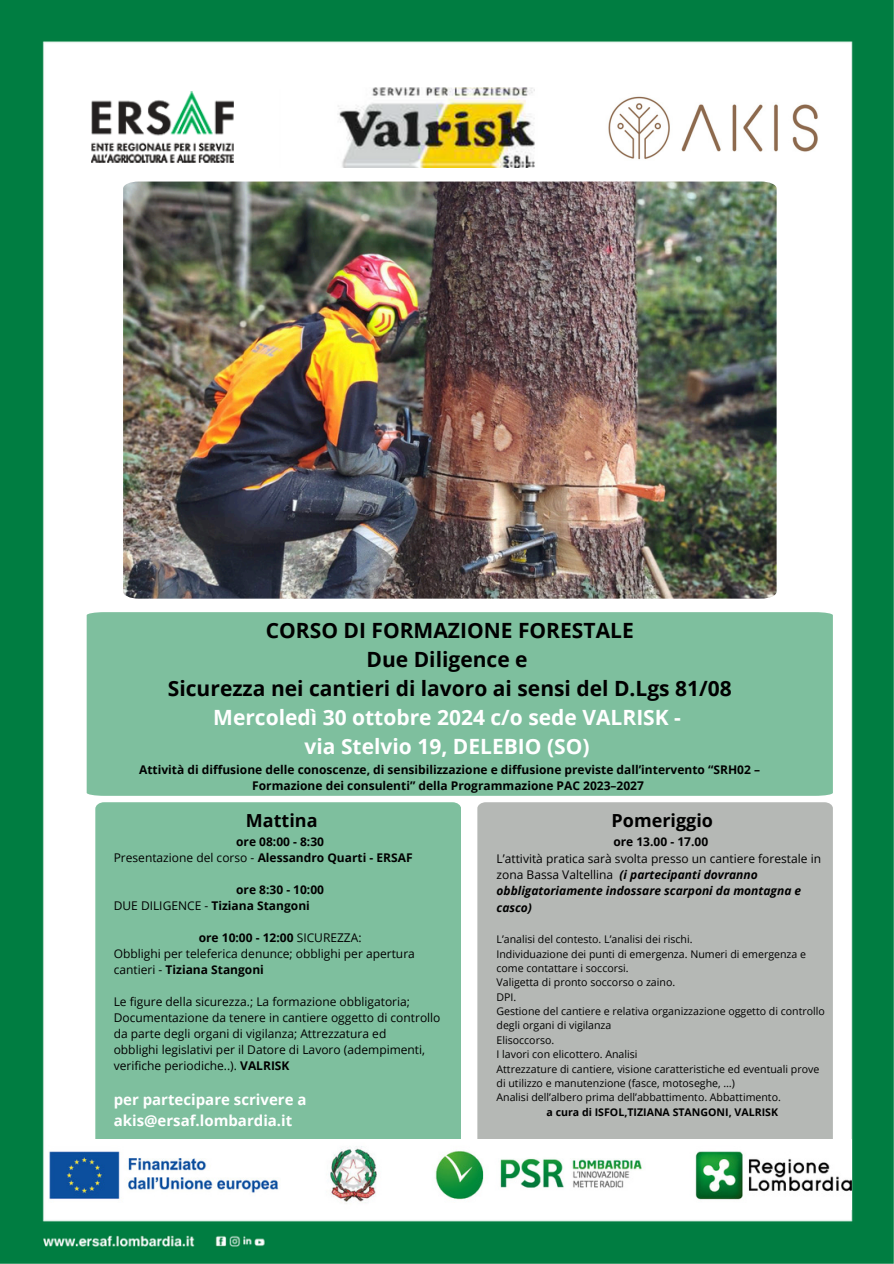
<style>
.page{position:relative;width:894px;height:1264px;background:#fff}
.page>*{position:absolute;margin:0;border:0;box-sizing:border-box;transform-origin:0 0}
.t1{font:700 21px/29px "Open Sans";color:#000;text-align:center}
.t2{font:700 18px "Open Sans";color:#000}
.t3{font:700 15px/21px "Open Sans";color:#fff}
.t4{font:12px/16px "Open Sans";color:#000}
.t5{font:700 12px/16px "Open Sans";color:#000}
.t6{font:10.65px/14.4px "Open Sans";color:#000}
.t7{font:700 10.65px "Open Sans";color:#000}
.s1{color:#fff}
.s2{font-weight:400}
.s3{font-weight:700}
.s4{font-weight:700;font-style:italic}
</style>
<div class="page">
<img style="left:0;top:0;width:893px;height:1263px">
<img style="left:597px;top:93px;width:230px;height:69px">
<img style="left:89px;top:54px;width:148px;height:147px">
<img style="left:123px;top:181px;width:653px;height:417px">
<div style="left:95px;top:802px;width:366px;height:337px;background:#7ebf9e"></div>
<div style="left:477px;top:802px;width:355px;height:337px;background:#b5b8b5"></div>
<img style="left:48px;top:1139px;width:803px;height:69px">
<img style="left:278px;top:88px;width:318px;height:79px">
<div style="left:87px;top:612px;width:745px;height:183px;background:#7ebf9e"></div>
<p class="t1" style="left:168px;top:615px;width:565px">CORSO DI FORMAZIONE FORESTALE<br>Due Diligence e<br>Sicurezza nei cantieri di lavoro ai sensi del D.Lgs 81/08<br><span class="s1">Mercoledì 30 ottobre 2024 c/o sede VALRISK -<br>via Stelvio 19, DELEBIO (SO)</span></p>
<p class="t5" style="left:139px;top:761px;width:622px;text-align:center">Attività di diffusione delle conoscenze, di sensibilizzazione e diffusione previste dall’intervento “SRH02 –<br>Formazione dei consulenti” della Programmazione PAC 2023–2027</p>
<p class="t2" style="left:246px;top:807px;width:73px">Mattina</p>
<p class="t5" style="left:114px;top:833px;width:300px;text-indent:122px">ore 08:00 - 8:30<br><span class="s2">Presentazione del corso -</span> Alessandro Quarti - ERSAF</p>
<p class="t5" style="left:114px;top:881px;width:212px;text-indent:122px">ore 8:30 - 10:00<br><span class="s2">DUE DILIGENCE -</span> Tiziana Stangoni</p>
<p class="t4" style="left:114px;top:929px;width:302px;text-indent:85px"><span class="s3">ore 10:00 - 12:00</span> SICUREZZA:<br>Obblighi per teleferica denunce; obblighi per apertura cantieri - <span class="s3">Tiziana Stangoni</span></p>
<p class="t4" style="left:114px;top:993px;width:328px">Le figure della sicurezza.; La formazione obbligatoria; Documentazione da tenere in cantiere oggetto di controllo da parte degli organi di vigilanza; Attrezzatura ed<br>obblighi legislativi per il Datore di Lavoro (adempimenti, verifiche periodiche..). <span class="s3">VALRISK</span></p>
<p class="t3" style="left:114px;top:1088px;width:194px">per partecipare scrivere a akis@ersaf.lombardia.it</p>
<h3 class="t2" style="left:611px;top:808px;width:103px">Pomeriggio</h3>
<h3 class="t5" style="left:613px;top:833px;width:96px">ore 13.00 - 17.00</h3>
<h3 class="t4" style="left:496px;top:849px;width:326px">L’attività pratica sarà svolta presso un cantiere forestale in zona Bassa Valtellina <span class="s4">(i partecipanti dovranno obbligatoriamente indossare scarponi da montagna e casco)</span></h3>
<h3 class="t6" style="left:496px;top:931px;width:197px">L’analisi del contesto. L’analisi dei rischi.</h3>
<h1 class="t6" style="left:496px;top:946px;width:311px">Individuazione dei punti di emergenza. Numeri di emergenza e come contattare i soccorsi.</h1>
<h3 class="t6" style="left:496px;top:974px;width:180px">Valigetta di pronto soccorso o zaino.</h3>
<p class="t6" style="left:496px;top:989px;width:21px">DPI.</p>
<h3 class="t6" style="left:496px;top:1003px;width:330px">Gestione del cantiere e relativa organizzazione oggetto di controllo degli organi di vigilanza</h3>
<p class="t6" style="left:496px;top:1032px;width:59px">Elisoccorso.</p>
<p class="t6" style="left:496px;top:1046px;width:142px">I lavori con elicottero. Analisi</p>
<p class="t6" style="left:496px;top:1061px;width:324px">Attrezzature di cantiere, visione caratteristiche ed eventuali prove di utilizzo e manutenzione (fasce, motoseghe, …)</p>
<p class="t6" style="left:496px;top:1090px;width:286px">Analisi dell’albero prima dell’abbattimento. Abbattimento.</p>
<p class="t7" style="left:546px;top:1104px;width:233px">a cura di ISFOL,TIZIANA STANGONI, VALRISK</p>
</div>
